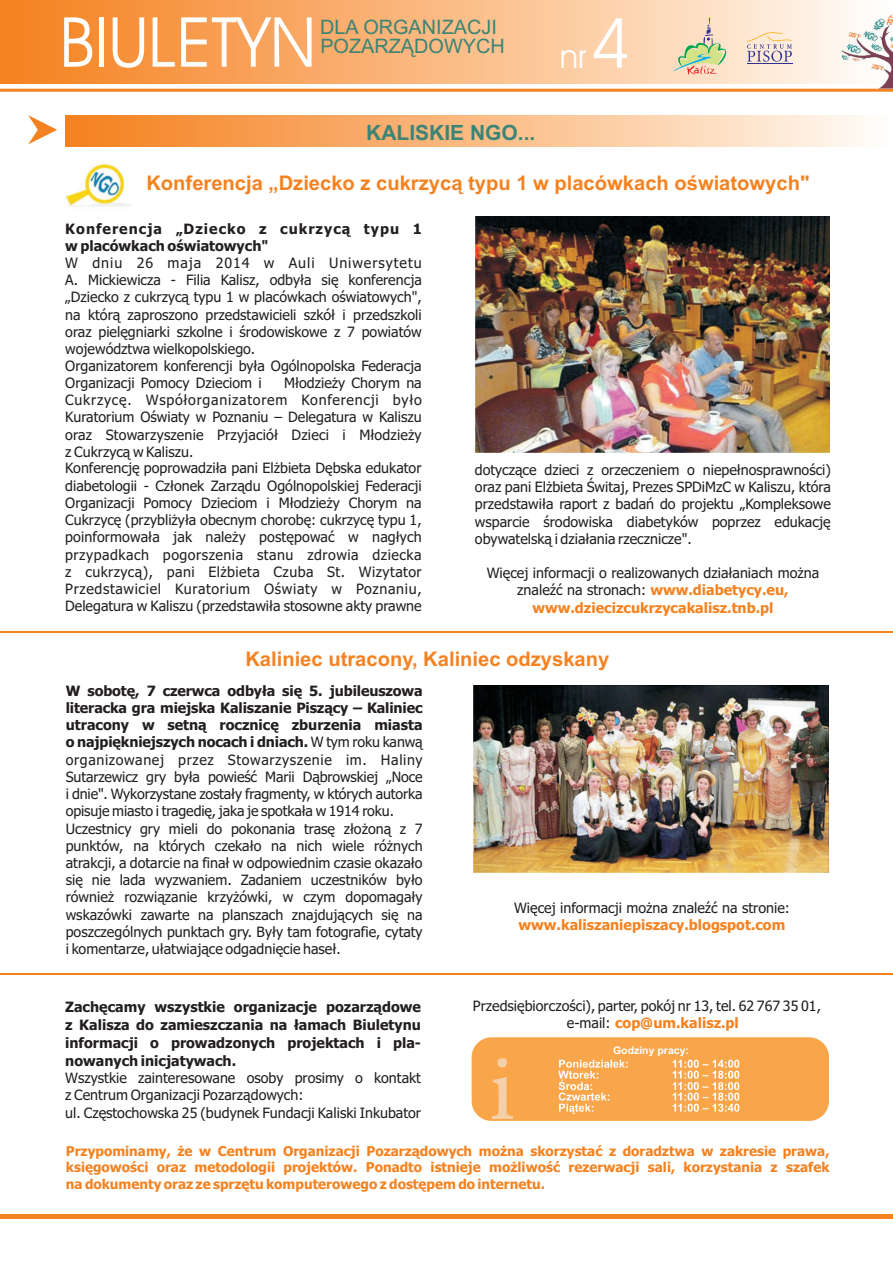
<style>
.page{position:relative;width:893px;height:1263px;background:#fff}
.page>*{position:absolute;margin:0;border:0;box-sizing:border-box;transform-origin:0 0}
.t1{font:69.3px "Avant Garde IT Cby BT";color:#fff}
.t2{font:32.85px "Avant Garde IT Cby BT";color:#fff}
.t3{font:700 21px "Arial";color:#3b8476}
.t4{font:700 20.1px "Arial";color:#f58220}
.t5{font:19.95px/18.8px "Arial";color:#3b8476}
.t6{font:14.25px/17.2px "Tahoma";color:#231f20}
.t7{font:700 14.25px/18.1px "Tahoma";color:#231f20;text-align:justify}
.t8{font:700 14.25px/17.2px "Tahoma";letter-spacing:.07em;color:#231f20}
.t9{font:700 14.25px "Tahoma";color:#f58220}
.t10{font:700 13.5px/16.4px "Tahoma";color:#f58220;text-align:justify}
.t11{font:700 10.5px "Arial";color:#fff}
.s1{font-size:69.3px}
.s2{font-weight:700;color:#f58220}
.s3{font-weight:700}
</style>
<div class="page">
<div style="left:0;top:0;width:893px;height:84px;background:linear-gradient(to right,#f57f1a,#fffbf6)"></div>
<hr style="left:0;top:89px;width:893px;height:3px;background:#f58220">
<svg style="left:673px;top:17px;width:60px;height:58px;background:#e3d6b4"></svg>
<hr style="left:747px;top:63px;width:45px;height:1px;background:#2e3092">
<svg style="left:747px;top:32px;width:45px;height:30px"></svg>
<div style="left:0;top:1214px;width:893px;height:5px;background:#f58220"></div>
<div style="left:65px;top:115px;width:826px;height:32px;background:linear-gradient(to right,#f57f1b,#fffaf3)"></div>
<svg style="left:28px;top:115px;width:29px;height:29px"></svg>
<img style="left:841px;top:9px;width:52px;height:80px">
<img style="left:475px;top:216px;width:355px;height:236px">
<img style="left:473px;top:686px;width:355px;height:187px">
<img style="left:66px;top:163px;width:64px;height:44px">
<hr style="left:0;top:632px;width:893px;height:1px;background:#f58220">
<div style="left:472px;top:1037px;width:357px;height:84px;background:#f9a64a;border-radius:20px"></div>
<svg style="left:492px;top:1058px;width:21px;height:61px"></svg>
<svg style="left:558px;top:1060px;width:181px;height:54px"></svg>
<hr style="left:0;top:973px;width:893px;height:1px;background:#f58220">
<h1 class="t1" style="left:60px;top:14px;width:258px">BIULETYN</h1>
<h3 class="t5" style="left:320px;top:19px;width:186px">DLA ORGANIZACJI<br>POZARZĄDOWYCH</h3>
<h2 class="t2" style="left:560px;top:43px;width:72px">nr<span class="s1">4</span></h2>
<h3 class="t3" style="left:366px;top:125px;width:171px">KALISKIE NGO...</h3>
<h3 class="t4" style="left:146px;top:176px;width:665px">Konferencja „Dziecko z cukrzycą typu 1 w placówkach oświatowych"</h3>
<p class="t8" style="left:65px;top:221px;width:358px">Konferencja „Dziecko z cukrzycą typu 1 w placówkach oświatowych"</p>
<p class="t6" style="left:65px;top:255px;width:358px">W dniu 26 maja 2014 w Auli Uniwersytetu A. Mickiewicza - Filia Kalisz, odbyła się konferencja „Dziecko z cukrzycą typu 1 w placówkach oświatowych", na którą zaproszono przedstawicieli szkół i przedszkoli oraz pielęgniarki szkolne i środowiskowe z 7 powiatów województwa wielkopolskiego.<br>Organizatorem konferencji była Ogólnopolska Federacja Organizacji Pomocy Dzieciom i</p>
<p class="t6" style="left:65px;top:375px;width:358px;text-indent:219px">Młodzieży Chorym na Cukrzycę. Współorganizatorem Konferencji było Kuratorium Oświaty w Poznaniu – Delegatura w Kaliszu oraz Stowarzyszenie Przyjaciół Dzieci i Młodzieży z Cukrzycą w Kaliszu.<br>Konferencję poprowadziła pani Elżbieta Dębska edukator diabetologii - Członek Zarządu Ogólnopolskiej Federacji Organizacji Pomocy Dzieciom i Młodzieży Chorym na Cukrzycę (przybliżyła obecnym chorobę: cukrzycę typu 1, poinformowała jak należy postępować w nagłych przypadkach pogorszenia stanu zdrowia dziecka z cukrzycą), pani Elżbieta Czuba St. Wizytator Przedstawiciel Kuratorium Oświaty w Poznaniu, Delegatura w Kaliszu (przedstawiła stosowne akty prawne</p>
<p class="t6" style="left:475px;top:462px;width:358px;text-align:justify">dotyczące dzieci z orzeczeniem o niepełnosprawności) oraz pani Elżbieta Świtaj, Prezes SPDiMzC w Kaliszu, która przedstawiła raport z badań do projektu „Kompleksowe wsparcie środowiska diabetyków poprzez edukację obywatelską i działania rzecznicze".</p>
<p class="t6" style="left:487px;top:566px;width:334px;text-align:center">Więcej informacji o realizowanych działaniach można znaleźć na stronach: <span class="s2">www.diabetycy.eu, www.dziecizcukrzycakalisz.tnb.pl</span></p>
<h3 class="t4" style="left:245px;top:652px;width:365px">Kaliniec utracony, Kaliniec odzyskany</h3>
<p class="t6" style="left:66px;top:683px;width:358px"><span class="s3">W sobotę, 7 czerwca odbyła się 5. jubileuszowa literacka gra miejska Kaliszanie Piszący – Kaliniec utracony w setną rocznicę zburzenia miasta o najpiękniejszych nocach i dniach.</span> W tym roku kanwą organizowanej przez Stowarzyszenie im. Haliny Sutarzewicz gry była powieść Marii Dąbrowskiej „Noce i dnie". Wykorzystane zostały fragmenty, w których autorka opisuje miasto i tragedię, jaka je spotkała w 1914 roku.<br>Uczestnicy gry mieli do pokonania trasę złożoną z 7 punktów, na których czekało na nich wiele różnych atrakcji, a dotarcie na finał w odpowiednim czasie okazało się nie lada wyzwaniem. Zadaniem uczestników było również rozwiązanie krzyżówki, w czym dopomagały wskazówki zawarte na planszach znajdujących się na poszczególnych punktach gry. Były tam fotografie, cytaty i komentarze, ułatwiające odgadnięcie haseł.</p>
<p class="t6" style="left:514px;top:900px;width:277px">Więcej informacji można znaleźć na stronie:</p>
<p class="t9" style="left:519px;top:919px;width:268px">www.kaliszaniepiszacy.blogspot.com</p>
<p class="t7" style="left:65px;top:999px;width:357px">Zachęcamy wszystkie organizacje pozarządowe z Kalisza do zamieszczania na łamach Biuletynu informacji o prowadzonych projektach i pla&shy;nowanych inicjatywach.</p>
<p class="t6" style="left:65px;top:1070px;width:357px">Wszystkie zainteresowane osoby prosimy o kontakt z Centrum Organizacji Pozarządowych:<br>ul. Częstochowska 25 (budynek Fundacji Kaliski Inkubator</p>
<p class="t6" style="left:567px;top:999px;width:256px;text-indent:-94px">Przedsiębiorczości), parter, pokój nr 13, tel. 62 767 35 01, e-mail: <span class="s2">cop@um.kalisz.pl</span></p>
<p class="t11" style="left:613px;top:1046px;width:77px">Godziny pracy:</p>
<p class="t10" style="left:66px;top:1144px;width:765px">Przypominamy, że w Centrum Organizacji Pozarządowych można skorzystać z doradztwa w zakresie prawa, księgowości oraz metodologii projektów. Ponadto istnieje możliwość rezerwacji sali, korzystania z szafek na dokumenty oraz ze sprzętu komputerowego z dostępem do internetu.</p>
</div>
